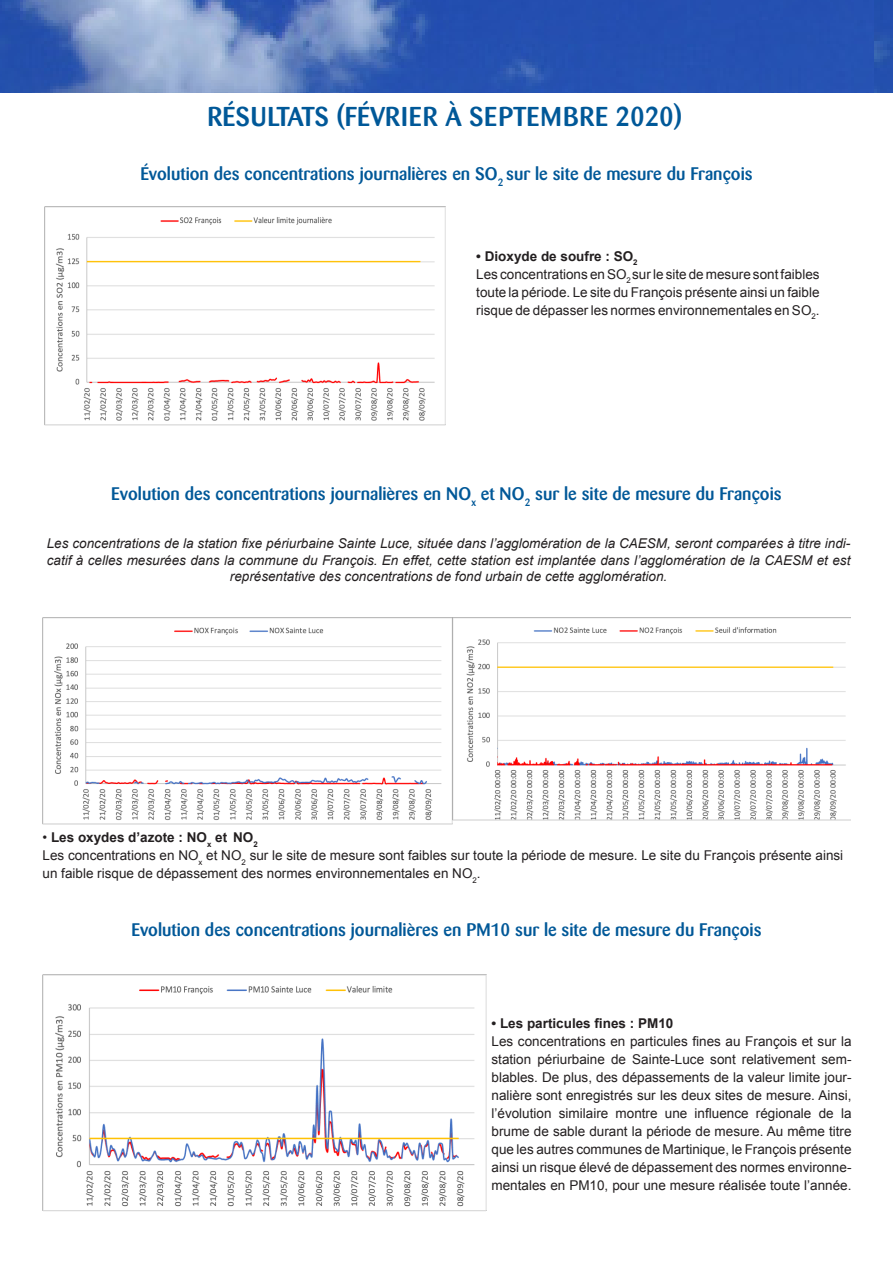
<style>
.page{position:relative;width:893px;height:1263px;background:#fff}
.page>*{position:absolute;margin:0;border:0;box-sizing:border-box;transform-origin:0 0}
.t1{font:500 27px "Barmeno";color:#005898}
.t2{font:500 18px "Barmeno";color:#005898}
.t3{font:13.5px/18px "Arial";color:#231f20;text-align:justify}
.t4{font:italic 13.5px/16.2px "Arial";color:#231f20;text-align:center}
.t5{font:700 13.5px "Arial";color:#231f20}
.s1{font-weight:400}
</style>
<div class="page">
<img style="left:0;top:0;width:875px;height:92px">
<img style="left:875px;top:0;width:18px;height:92px">
<img style="left:44px;top:207px;width:401px;height:218px">
<img style="left:43px;top:618px;width:410px;height:206px">
<img style="left:43px;top:974px;width:443px;height:237px">
<img style="left:453px;top:617px;width:397px;height:203px">
<p class="t1" style="left:207px;top:100px;width:476px">RÉSULTATS (FÉVRIER À SEPTEMBRE 2020)</p>
<p class="t2" style="left:140px;top:163px;width:614px">Évolution des concentrations journalières en SO<sub>2</sub> sur le site de mesure du François</p>
<p class="t5" style="left:476px;top:247px;width:163px">• Dioxyde de soufre : SO<sub>2</sub></p>
<p class="t3" style="left:476px;top:265px;width:345px">Les concentrations en SO<sub>2</sub> sur le site de mesure sont faibles toute la période. Le site du François présente ainsi un faible risque de dépasser les normes environnementales en SO<sub>2</sub>.</p>
<p class="t2" style="left:111px;top:483px;width:672px">Evolution des concentrations journalières en NO<sub>x</sub> et NO<sub>2</sub> sur le site de mesure du François</p>
<p class="t4" style="left:47px;top:536px;width:805px">Les concentrations de la station fixe périurbaine Sainte Luce, située dans l’agglomération de la CAESM, seront comparées à titre indi&shy;catif à celles mesurées dans la commune du François. En effet, cette station est implantée dans l’agglomération de la CAESM et est représentative des concentrations de fond urbain de cette agglomération.</p>
<p class="t5" style="left:43px;top:828px;width:217px"><span class="s1">•</span> Les oxydes d’azote : NO<sub>x</sub> et NO<sub>2</sub></p>
<p class="t3" style="left:43px;top:846px;width:802px">Les concentrations en NO<sub>x</sub> et NO<sub>2</sub> sur le site de mesure sont faibles sur toute la période de mesure. Le site du François présente ainsi un faible risque de dépassement des normes environnementales en NO<sub>2</sub>.</p>
<p class="t2" style="left:131px;top:919px;width:632px">Evolution des concentrations journalières en PM10 sur le site de mesure du François</p>
<p class="t5" style="left:492px;top:1015px;width:183px">• Les particules fines : PM10</p>
<p class="t3" style="left:492px;top:1033px;width:361px">Les concentrations en particules fines au François et sur la station périurbaine de Sainte-Luce sont relativement sem&shy;blables. De plus, des dépassements de la valeur limite jour&shy;nalière sont enregistrés sur les deux sites de mesure. Ainsi, l’évolution similaire montre une influence régionale de la brume de sable durant la période de mesure. Au même titre que les autres communes de Martinique, le François présente ainsi un risque élevé de dépassement des normes environne&shy;mentales en PM10, pour une mesure réalisée toute l’année.</p>
</div>
